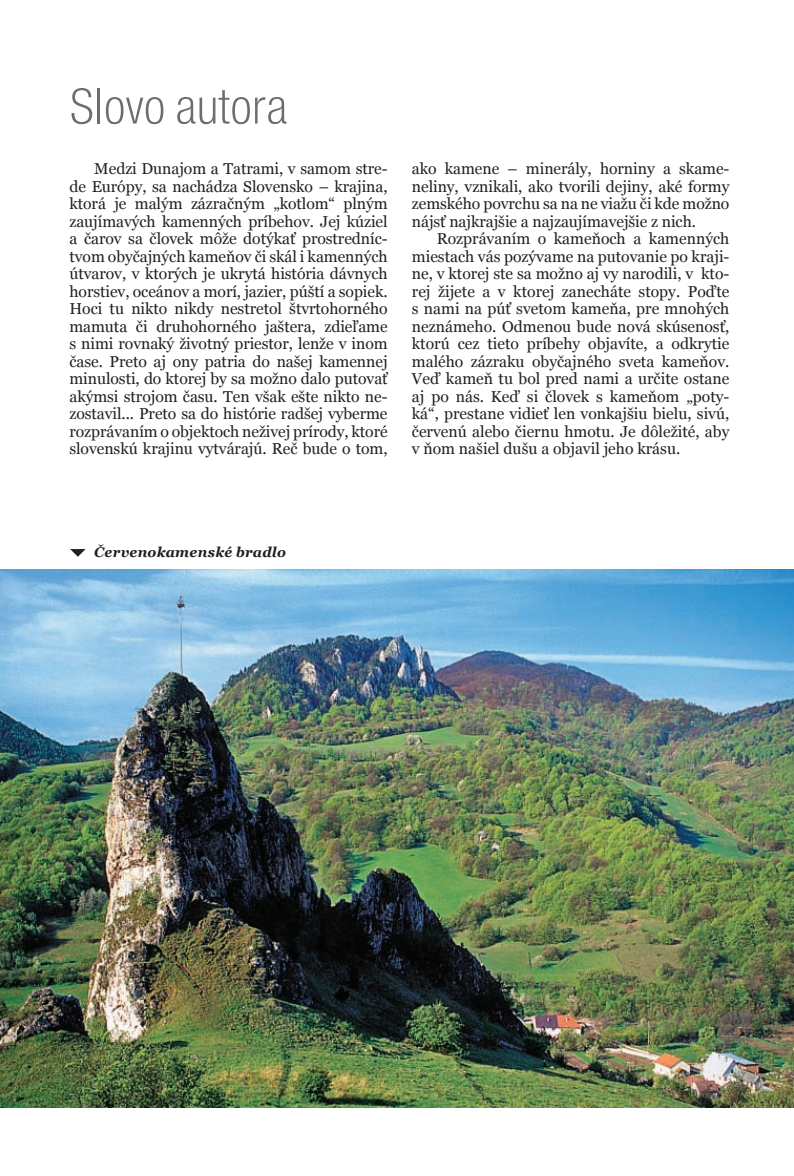
<style>
.page{position:relative;width:794px;height:1176px;background:#fff}
.page>*{position:absolute;margin:0;border:0;box-sizing:border-box;transform-origin:0 0}
.DK_nadpis_1{font:300 condensed 52.5px "Nimbus Sans DEE";color:#6c6d70}
.DK_text{font:15.75px/17.5px "Georgia";letter-spacing:-.005em;color:#231f20;text-align:justify}
.DK_popiska{font:italic 700 14px "Georgia";letter-spacing:.015em;color:#231f20}
</style>
<div class="page">
<img style="left:0;top:569px;width:794px;height:538px">
<svg style="left:70px;top:549px;width:16px;height:8px"></svg>
<p class="DK_nadpis_1" style="left:69px;top:77px;width:220px">Slovo autora</p>
<p class="DK_text" style="left:69px;top:160px;width:320px;text-indent:25px">Medzi Dunajom a Tatrami, v samom stre&shy;de Európy, sa nachádza Slovensko – krajina, ktorá je malým zázračným „kotlom“ plným zaujímavých kamenných príbehov. Jej kúziel a čarov sa človek môže dotýkať prostredníc&shy;tvom obyčajných kameňov či skál i kamenných útvarov, v ktorých je ukrytá história dávnych horstiev, oceánov a morí, jazier, púští a sopiek.<br>Hoci tu nikto nikdy nestretol štvrtohorného mamuta či druhohorného jaštera, zdieľame s nimi rovnaký životný priestor, lenže v inom čase. Preto aj ony patria do našej kamennej minulosti, do ktorej by sa možno dalo putovať akýmsi strojom času. Ten však ešte nikto ne&shy;zostavil... Preto sa do histórie radšej vyberme rozprávaním o objektoch neživej prírody, ktoré slovenskú krajinu vytvárajú. Reč bude o tom,</p>
<p class="DK_text" style="left:412px;top:160px;width:319px">ako kamene – minerály, horniny a skame&shy;neliny, vznikali, ako tvorili dejiny, aké formy zemského povrchu sa na ne viažu či kde možno nájsť najkrajšie a najzaujímavejšie z nich.</p>
<p class="DK_text" style="left:412px;top:230px;width:319px;text-indent:25px">Rozprávaním o kameňoch a kamenných miestach vás pozývame na putovanie po kraji&shy;ne, v ktorej ste sa možno aj vy narodili, v kto&shy;rej žijete a v ktorej zanecháte stopy. Poďte s nami na púť svetom kameňa, pre mnohých neznámeho. Odmenou bude nová skúsenosť, ktorú cez tieto príbehy objavíte, a odkrytie malého zázraku obyčajného sveta kameňov.<br>Veď kameň tu bol pred nami a určite ostane aj po nás. Keď si človek s kameňom „poty&shy;ká“, prestane vidieť len vonkajšiu bielu, sivú, červenú alebo čiernu hmotu. Je dôležité, aby v ňom našiel dušu a objavil jeho krásu.</p>
<p class="DK_popiska" style="left:94px;top:544px;width:193px">Červenokamenské bradlo</p>
</div>
